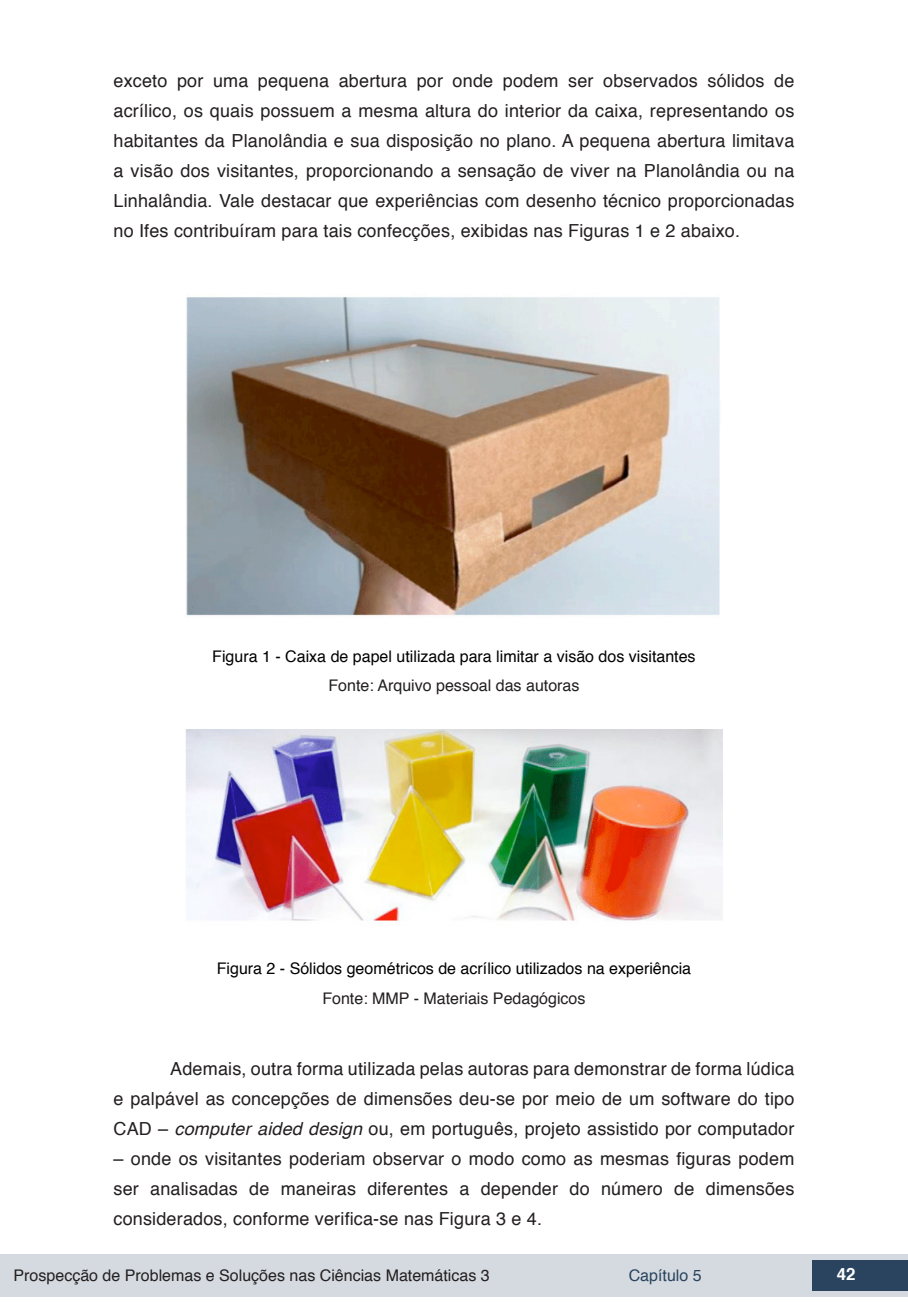
<style>
.page{position:relative;width:908px;height:1304px;background:#fff}
.page>*{position:absolute;margin:0;border:0;box-sizing:border-box;transform-origin:0 0}
.txt{font:18px/30px "Helvetica";letter-spacing:.01em;color:#231f20;text-align:justify}
.t1{font:700 16.8px "Helvetica";color:#fff}
.info_tab_graf_imag{font:16px "Helvetica";color:#000}
.fonte_tab_gra_imag{font:16px "Helvetica";color:#231f20}
.t2{font:16px "Helvetica";color:#2a435e}
.s1{font-style:italic}
</style>
<div class="page">
<div style="left:0;top:1254px;width:906px;height:43px;background:#d4dadf"></div>
<div style="left:812px;top:1261px;width:95px;height:30px;background:#2a435e"></div>
<img style="left:186px;top:297px;width:534px;height:319px">
<img style="left:186px;top:729px;width:535px;height:192px">
<p class="txt" style="left:113px;top:66px;width:682px">exceto por uma pequena abertura por onde podem ser observados sólidos de acrílico, os quais possuem a mesma altura do interior da caixa, representando os habitantes da Planolândia e sua disposição no plano. A pequena abertura limitava a visão dos visitantes, proporcionando a sensação de viver na Planolândia ou na Linhalândia. Vale destacar que experiências com desenho técnico proporcionadas no Ifes contribuíram para tais confecções, exibidas nas Figuras 1 e 2 abaixo.</p>
<p class="info_tab_graf_imag" style="left:212px;top:644px;width:484px">Figura 1 - Caixa de papel utilizada para limitar a visão dos visitantes</p>
<p class="fonte_tab_gra_imag" style="left:328px;top:673px;width:252px">Fonte: Arquivo pessoal das autoras</p>
<p class="info_tab_graf_imag" style="left:217px;top:956px;width:475px">Figura 2 - Sólidos geométricos de acrílico utilizados na experiência</p>
<p class="fonte_tab_gra_imag" style="left:322px;top:986px;width:264px">Fonte: MMP - Materiais Pedagógicos</p>
<p class="txt" style="left:113px;top:1054px;width:682px;text-indent:57px">Ademais, outra forma utilizada pelas autoras para demonstrar de forma lúdica e palpável as concepções de dimensões deu-se por meio de um software do tipo CAD – <span class="s1">computer aided design</span> ou, em português, projeto assistido por computador</p>
<p class="txt" style="left:113px;top:1144px;width:682px">– onde os visitantes poderiam observar o modo como as mesmas figuras podem ser analisadas de maneiras diferentes a depender do número de dimensões considerados, conforme verifica-se nas Figura 3 e 4.</p>
<p class="fonte_tab_gra_imag" style="left:14px;top:1263px;width:477px">Prospecção de Problemas e Soluções nas Ciências Matemáticas 3</p>
<p class="t2" style="left:628px;top:1263px;width:74px">Capítulo 5</p>
<p class="t1" style="left:836px;top:1261px;width:20px">42</p>
</div>
